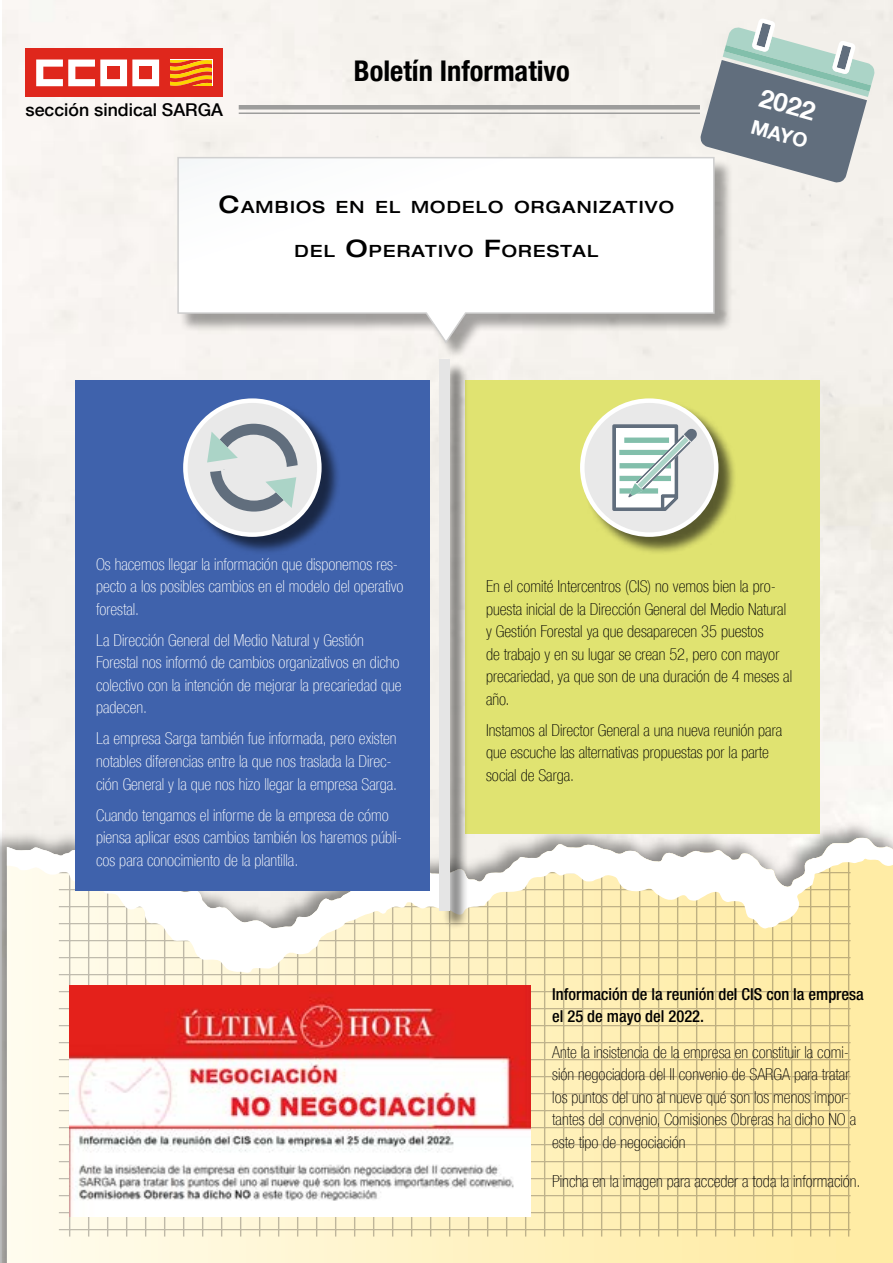
<style>
.page{position:relative;width:893px;height:1263px;background:#fff}
.page>*{position:absolute;margin:0;border:0;box-sizing:border-box;transform-origin:0 0}
.t1{font:700 condensed 28.5px "Helvetica Neue LT Com";color:#000}
.t2{font:700 25.5px "Helvetica Neue LT Com";color:#fff}
.t3{font:700 19.5px "Helvetica Neue LT Com";color:#fff}
.t4{font:500 17.7px "Helvetica Neue LT Com";color:#000}
.t5{font:500 expanded 16.8px "Helvetica Neue LT Com";letter-spacing:.07em;color:#000}
.t6{font:100 condensed 16.5px/22.5px "Helvetica Neue LT Com";color:#000}
.t7{font:100 condensed 16.5px/22.5px "Helvetica Neue LT Com";color:#fff}
.t8{font:500 condensed 16.5px/22.5px "Helvetica Neue LT Com";color:#000}
.s1{font-size:24px}
</style>
<div class="page">
<div style="left:3px;top:0;width:890px;height:782px;background:#f5f2ed"></div>
<img style="left:0;top:782px;width:893px;height:481px">
<svg style="left:7px;top:973px;width:886px;height:290px;background:#fef3c9"></svg>
<svg style="left:59px;top:973px;width:791px;height:263px;background:#f5e6af"></svg>
<svg style="left:7px;top:838px;width:886px;height:135px"></svg>
<div style="left:180px;top:159px;width:553px;height:201px;background:#000;opacity:.35"></div>
<svg style="left:177px;top:156px;width:538px;height:189px"></svg>
<div style="left:26px;top:49px;width:197px;height:48px;background:#df271c"></div>
<svg style="left:36px;top:60px;width:123px;height:26px"></svg>
<svg style="left:170px;top:60px;width:43px;height:26px"></svg>
<svg style="left:171px;top:60px;width:41px;height:25px"></svg>
<div style="left:107px;top:67px;width:13px;height:12px;background:#df271c"></div>
<div style="left:140px;top:67px;width:12px;height:12px;background:#df271c"></div>
<svg style="left:700px;top:18px;width:175px;height:165px;background:#a2aeb1"></svg>
<hr style="left:239px;top:105px;width:461px;height:4px;background:#9d9d9c">
<hr style="left:239px;top:112px;width:461px;height:2px;background:#9d9d9c">
<div style="left:75px;top:380px;width:355px;height:511px;background:#3f62ac"></div>
<div style="left:465px;top:380px;width:355px;height:453px;background:#e0e371"></div>
<div style="left:442px;top:362px;width:27px;height:567px;background:#000;opacity:.5"></div>
<div style="left:440px;top:359px;width:10px;height:552px;background:#e5e5e5"></div>
<div style="left:186px;top:401px;width:155px;height:154px;background:#000;opacity:.6"></div>
<div style="left:185px;top:401px;width:134px;height:134px;background:#e9e9e9;border-radius:50%"></div>
<div style="left:183px;top:398px;width:139px;height:139px;border:4px solid #fff;border-radius:50%"></div>
<svg style="left:207px;top:424px;width:91px;height:88px"></svg>
<div style="left:583px;top:401px;width:154px;height:154px;background:#000;opacity:.6"></div>
<div style="left:582px;top:401px;width:134px;height:134px;background:#e9e9e9;border-radius:50%"></div>
<div style="left:580px;top:398px;width:138px;height:139px;border:4px solid #fff;border-radius:50%"></div>
<svg style="left:612px;top:424px;width:85px;height:87px"></svg>
<img style="left:70px;top:985px;width:461px;height:231px">
<p class="t4" style="left:26px;top:99px;width:199px">sección sindical SARGA</p>
<h1 class="t1" style="left:354px;top:54px;width:218px">Boletín Informativo</h1>
<p class="t5" style="left:219px;top:197px;width:457px"><span class="s1">C</span>AMBIOS EN EL MODELO ORGANIZATIVO</p>
<p class="t5" style="left:295px;top:240px;width:305px">DEL <span class="s1">O</span>PERATIVO <span class="s1">F</span>ORESTAL</p>
<h2 class="t2" style="left:765px;top:81px;width:58px;rotate:16deg">2022</h2>
<p class="t3" style="left:755px;top:114px;width:59px;rotate:16deg">MAYO</p>
<p class="t7" style="left:96px;top:553px;width:309px">Os hacemos llegar la información que disponemos res&shy;pecto a los posibles cambios en el modelo del operativo forestal.</p>
<p class="t7" style="left:96px;top:629px;width:307px">La Dirección General del Medio Natural y Gestión Forestal nos informó de cambios organizativos en dicho colectivo con la intención de mejorar la precariedad que padecen.</p>
<p class="t7" style="left:96px;top:727px;width:303px">La empresa Sarga también fue informada, pero existen notables diferencias entre la que nos traslada la Direc&shy;ción General y la que nos hizo llegar la empresa Sarga.</p>
<p class="t7" style="left:96px;top:803px;width:308px">Cuando tengamos el informe de la empresa de cómo piensa aplicar esos cambios también los haremos públi&shy;cos para conocimiento de la plantilla.</p>
<p class="t6" style="left:486px;top:575px;width:307px">En el comité Intercentros (CIS) no vemos bien la pro&shy;puesta inicial de la Dirección General del Medio Natural y Gestión Forestal ya que desaparecen 35 puestos<br>de trabajo y en su lugar se crean 52, pero con mayor precariedad, ya que son de una duración de 4 meses al año.</p>
<p class="t6" style="left:486px;top:719px;width:297px">Instamos al Director General a una nueva reunión para que escuche las alternativas propuestas por la parte social de Sarga.</p>
<p class="t8" style="left:552px;top:983px;width:313px">Información de la reunión del CIS con la empresa el 25 de mayo del 2022.</p>
<p class="t6" style="left:552px;top:1040px;width:305px">Ante la insistencia de la empresa en constituir la comi&shy;sión negociadora del II convenio de SARGA para tratar los puntos del uno al nueve qué son los menos impor&shy;tantes del convenio, Comisiones Obreras ha dicho NO a este tipo de negociación</p>
<p class="t6" style="left:552px;top:1170px;width:310px">Pincha en la imagen para acceder a toda la información.</p>
</div>
